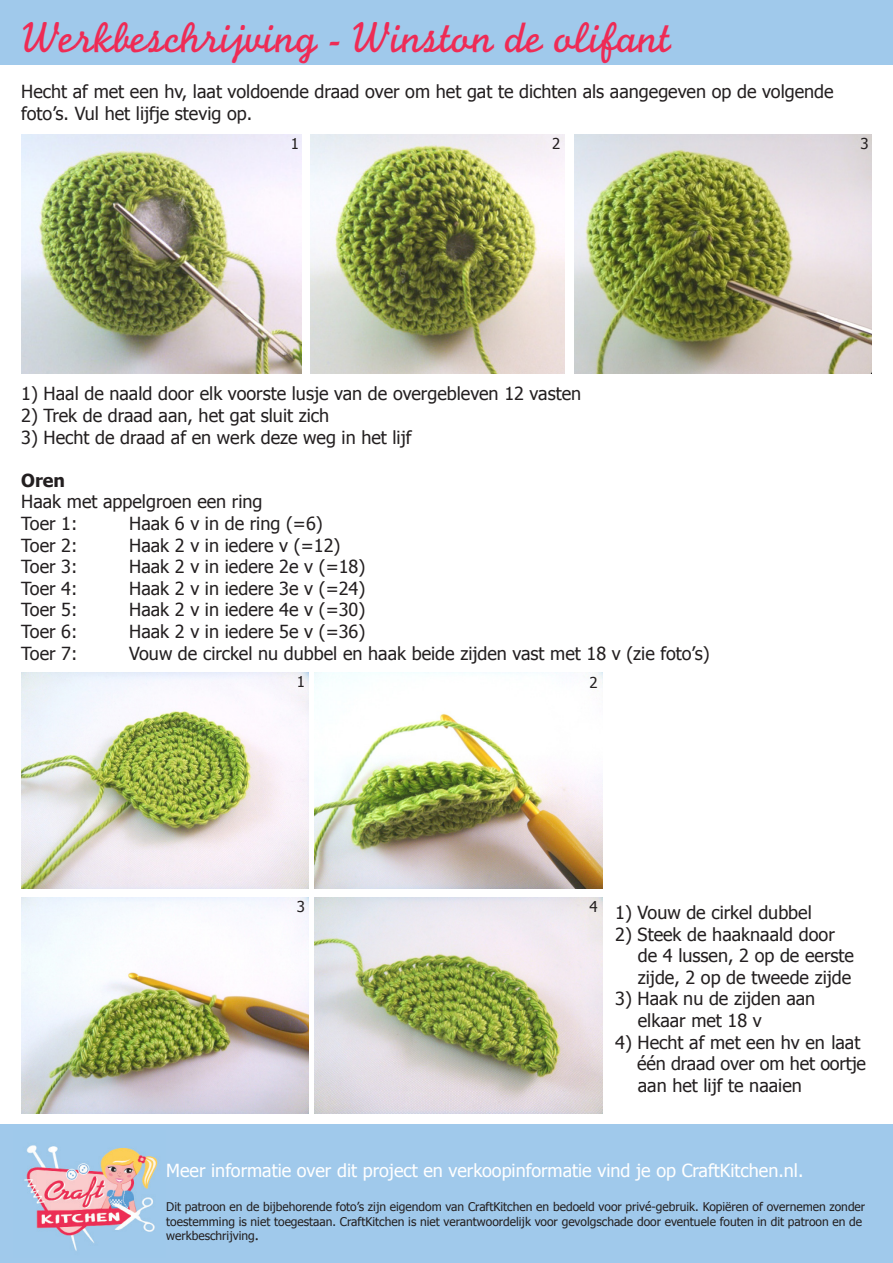
<style>
.page{position:relative;width:893px;height:1263px;background:#fff}
.page>*{position:absolute;margin:0;border:0;box-sizing:border-box;transform-origin:0 0}
.t1{font:45px "Monoline Script MT Std";color:#ee2b55}
.t2{font:18px/21.6px "Tahoma";color:#231f20}
.t3{font:18px "Tahoma";color:#fff}
.t4{font:700 18px "Tahoma";color:#231f20}
.t5{font:15px "Tahoma";color:#231f20}
.t6{font:12px/14.2px "Tahoma";color:#231f20}
.s1{font-family:"Minion Pro";font-size:18px}
</style>
<div class="page">
<img style="left:21px;top:673px;width:288px;height:215px">
<img style="left:315px;top:673px;width:287px;height:215px">
<img style="left:21px;top:898px;width:288px;height:215px">
<img style="left:315px;top:898px;width:287px;height:215px">
<div style="left:0;top:1125px;width:893px;height:138px;background:#a0c9eb"></div>
<img style="left:24px;top:1145px;width:134px;height:106px">
<div style="left:0;top:0;width:893px;height:64px;background:#a0c9eb"></div>
<img style="left:21px;top:135px;width:280px;height:238px">
<img style="left:311px;top:135px;width:253px;height:238px">
<img style="left:574px;top:135px;width:298px;height:238px">
<p class="t1" style="left:21px;top:11px;width:651px">Werkbeschrijving - Winston de olifant</p>
<p class="t2" style="left:21px;top:80px;width:814px">Hecht af met een hv, laat voldoende draad over om het gat te dichten als aangegeven op de volgende foto’s. Vul het lijfje stevig op.</p>
<p class="t5" style="left:291px;top:134px;width:10px">1</p>
<p class="t5" style="left:552px;top:134px;width:10px">2</p>
<p class="t5" style="left:860px;top:134px;width:10px">3</p>
<p class="t2" style="left:21px;top:382px;width:561px">1) Haal de naald door elk voorste lusje van de overgebleven 12 vasten</p>
<p class="t2" style="left:21px;top:404px;width:309px">2) Trek de draad aan, het gat sluit zich</p>
<p class="t2" style="left:21px;top:425px;width:392px">3) Hecht de draad af en werk deze weg in het lijf</p>
<p class="t4" style="left:21px;top:468px;width:45px">Oren</p>
<p class="t2" style="left:21px;top:490px;width:243px">Haak met appelgroen een ring</p>
<p class="t2" style="left:21px;top:512px;width:58px">Toer 1:</p>
<p class="t2" style="left:129px;top:512px;width:195px">Haak 6 v in de ring (=6)</p>
<p class="t2" style="left:21px;top:533px;width:58px">Toer 2:</p>
<p class="t2" style="left:129px;top:533px;width:213px">Haak 2 v in iedere v (=12)</p>
<p class="t2" style="left:21px;top:555px;width:58px">Toer 3:</p>
<p class="t2" style="left:129px;top:555px;width:238px">Haak 2 v in iedere 2e v (=18)</p>
<p class="t2" style="left:21px;top:577px;width:58px">Toer 4:</p>
<p class="t2" style="left:129px;top:577px;width:238px">Haak 2 v in iedere 3e v (=24)</p>
<p class="t2" style="left:21px;top:598px;width:58px">Toer 5:</p>
<p class="t2" style="left:129px;top:598px;width:238px">Haak 2 v in iedere 4e v (=30)</p>
<p class="t2" style="left:21px;top:620px;width:58px">Toer 6:</p>
<p class="t2" style="left:129px;top:620px;width:238px">Haak 2 v in iedere 5e v (=36)</p>
<p class="t2" style="left:21px;top:641px;width:58px">Toer 7:</p>
<p class="t2" style="left:129px;top:641px;width:582px">Vouw de circkel nu dubbel en haak beide zijden vast met 18 v (zie foto’s)</p>
<p class="t5" style="left:297px;top:672px;width:10px">1</p>
<p class="t5" style="left:589px;top:672px;width:10px">2</p>
<p class="t5" style="left:297px;top:896px;width:10px">3</p>
<p class="t5" style="left:589px;top:896px;width:10px">4</p>
<p class="t2" style="left:615px;top:901px;width:198px">1) Vouw de cirkel dubbel</p>
<p class="t2" style="left:638px;top:922px;width:218px;text-indent:-22px">2) Steek de haaknaald door de 4 lussen, 2 op de eerste zijde, 2 op de tweede zijde</p>
<p class="t2" style="left:638px;top:987px;width:179px;text-indent:-22px">3) Haak nu de zijden aan elkaar met 18 v</p>
<p class="t2" style="left:637px;top:1030px;width:230px;text-indent:-22px">4) Hecht af met een hv en laat één draad over om het oortje aan het lijf te naaien</p>
<p class="t3" style="left:166px;top:1158px;width:639px">Meer informatie over dit project en verkoopinformatie vind je op CraftKitchen.nl.</p>
<p class="t6" style="left:166px;top:1199px;width:700px">Dit patroon en de bijbehorende foto’s zijn eigendom van CraftKitchen en bedoeld voor privé-gebruik. Kopiëren of overnemen zonder toestemming is niet toegestaan. CraftKitchen is niet verantwoordelijk voor gevolgschade door eventuele fouten in dit patroon en de werkbeschrijving<span class="s1">.</span></p>
</div>
